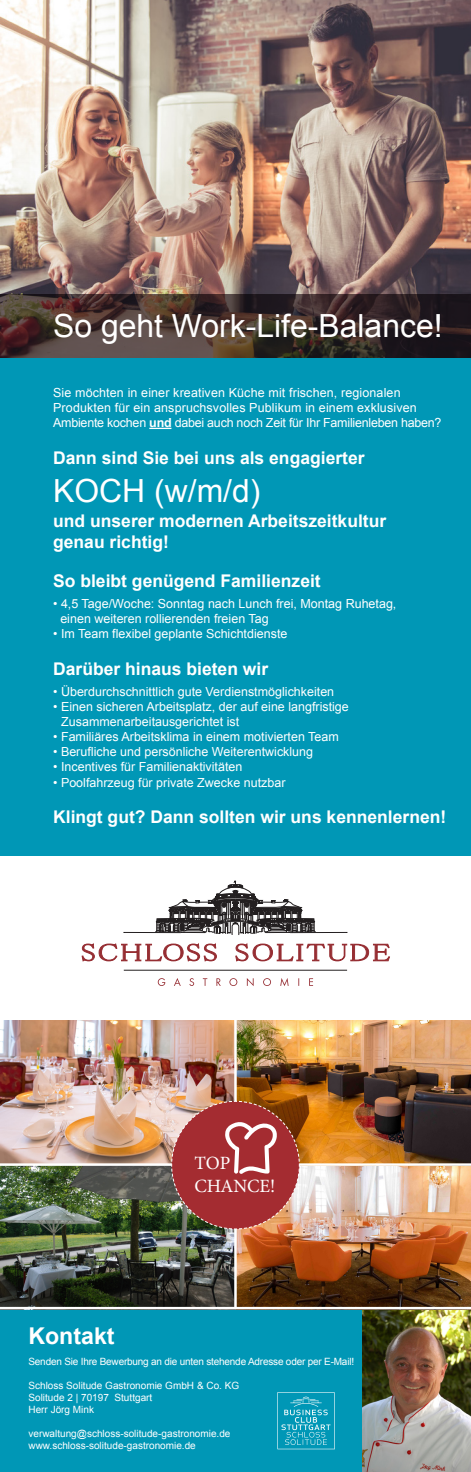
<style>
.page{position:relative;width:471px;height:1472px;background:#fff}
.page>*{position:absolute;margin:0;border:0;box-sizing:border-box;transform-origin:0 0}
.t1{font:31.88px "Arial";color:#fff}
.t2{font:700 23.12px "Arial";color:#fff}
.t3{font:18.75px "Minion Pro";letter-spacing:-.01em;color:#fff}
.t4{font:700 17.5px "Arial";color:#fff}
.t5{font:12.5px "Arial";color:#fff}
.t6{font:12.5px "Arial";letter-spacing:-.02em;color:#fff}
.t7{font:10px "Arial";color:#fff}
.t8{font:10px "Arial";letter-spacing:-.02em;color:#fff}
.s1{font-weight:700}
</style>
<div class="page">
<div style="left:0;top:1308px;width:362px;height:163px;background:#0097b6"></div>
<img style="left:362px;top:1309px;width:109px;height:162px">
<svg style="left:277px;top:1392px;width:57px;height:57px"></svg>
<img style="left:0;top:0;width:471px;height:358px">
<svg style="left:0;top:295px;width:470px;height:63px;background:#40302d"></svg>
<div style="left:0;top:358px;width:471px;height:518px;background:#0097b6"></div>
<div style="left:0;top:856px;width:471px;height:167px;background:#fff"></div>
<svg style="left:158px;top:978px;width:155px;height:8px"></svg>
<hr style="left:124px;top:969px;width:223px;height:1px;background:#231f20">
<svg style="left:82px;top:880px;width:307px;height:81px"></svg>
<svg style="left:149px;top:428px;width:22px;height:1px"></svg>
<img style="left:0;top:1020px;width:471px;height:286px">
<hr style="left:234px;top:1019px;width:3px;height:289px;background:#fff">
<hr style="left:0;top:1163px;width:471px;height:2px;background:#fff">
<svg style="left:171px;top:1100px;width:129px;height:129px;background:#a94b47"></svg>
<hr style="left:0;top:1306px;width:471px;height:3px;background:#fff">
<p class="t1" style="left:53px;top:305px;width:391px">So geht Work-Life-Balance!</p>
<p class="t5" style="left:53px;top:384px;width:349px">Sie möchten in einer kreativen Küche mit frischen, regionalen</p>
<p class="t5" style="left:53px;top:399px;width:365px">Produkten für ein anspruchsvolles Publikum in einem exklusiven</p>
<p class="t6" style="left:53px;top:414px;width:390px">Ambiente kochen <span class="s1">und</span> dabei auch noch Zeit für Ihr Familienleben haben?</p>
<p class="t4" style="left:53px;top:446px;width:313px">Dann sind Sie bei uns als engagierter</p>
<p class="t1" style="left:53px;top:470px;width:209px">KOCH (w/m/d)</p>
<p class="t4" style="left:53px;top:509px;width:334px">und unserer modernen Arbeitszeitkultur</p>
<p class="t4" style="left:53px;top:530px;width:117px">genau richtig!</p>
<p class="t4" style="left:53px;top:569px;width:269px">So bleibt genügend Familienzeit</p>
<p class="t5" style="left:53px;top:595px;width:345px">• 4,5 Tage/Woche: Sonntag nach Lunch frei, Montag Ruhetag,</p>
<p class="t5" style="left:60px;top:610px;width:210px">einen weiteren rollierenden freien Tag</p>
<p class="t5" style="left:53px;top:625px;width:236px">• Im Team flexibel geplante Schichtdienste</p>
<p class="t4" style="left:53px;top:656px;width:216px">Darüber hinaus bieten wir</p>
<p class="t5" style="left:53px;top:683px;width:282px">• Überdurchschnittlich gute Verdienstmöglichkeiten</p>
<p class="t5" style="left:53px;top:698px;width:297px">• Einen sicheren Arbeitsplatz, der auf eine langfristige</p>
<p class="t5" style="left:61px;top:713px;width:179px">Zusammenarbeitausgerichtet ist</p>
<p class="t5" style="left:53px;top:728px;width:287px">• Familiäres Arbeitsklima in einem motivierten Team</p>
<p class="t5" style="left:53px;top:743px;width:261px">• Berufliche und persönliche Weiterentwicklung</p>
<p class="t5" style="left:53px;top:758px;width:191px">• Incentives für Familienaktivitäten</p>
<p class="t5" style="left:53px;top:774px;width:234px">• Poolfahrzeug für private Zwecke nutzbar</p>
<p class="t4" style="left:53px;top:805px;width:394px">Klingt gut? Dann sollten wir uns kennenlernen!</p>
<p class="t3" style="left:194px;top:1150px;width:37px">TOP</p>
<p class="t3" style="left:194px;top:1173px;width:82px">CHANCE!</p>
<p class="t2" style="left:28px;top:1319px;width:88px">Kontakt</p>
<p class="t8" style="left:28px;top:1355px;width:327px">Senden Sie Ihre Bewerbung an die unten stehende Adresse oder per E-Mail!</p>
<p class="t7" style="left:28px;top:1379px;width:212px">Schloss Solitude Gastronomie GmbH &amp; Co. KG</p>
<p class="t7" style="left:28px;top:1391px;width:125px">Solitude 2 | 70197 Stuttgart</p>
<p class="t7" style="left:28px;top:1403px;width:67px">Herr Jörg Mink</p>
<p class="t7" style="left:28px;top:1427px;width:203px">verwaltung@schloss-solitude-gastronomie.de</p>
<p class="t7" style="left:28px;top:1439px;width:169px">www.schloss-solitude-gastronomie.de</p>
</div>
